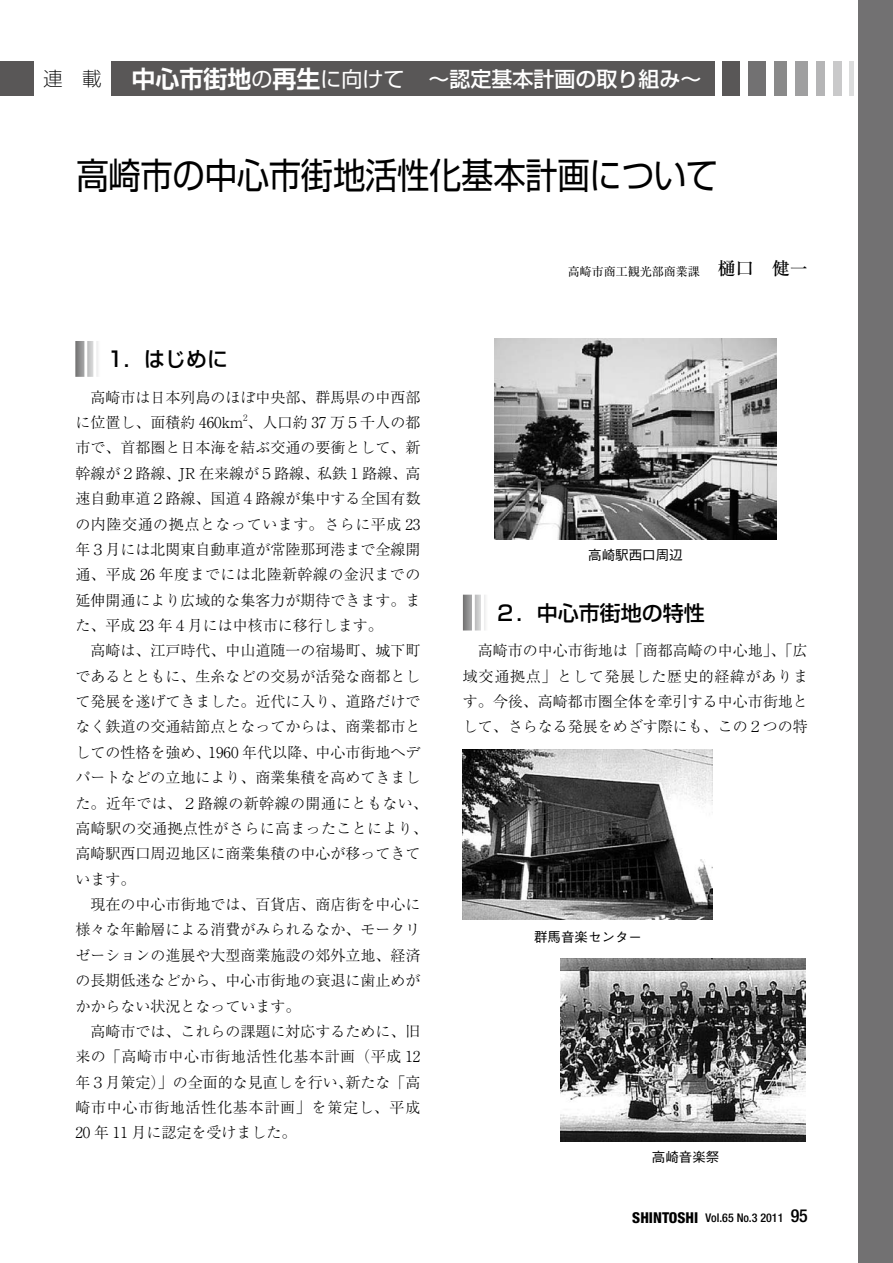
<style>
.page{position:relative;width:893px;height:1263px;background:#fff}
.page>*{position:absolute;margin:0;border:0;box-sizing:border-box;transform-origin:0 0}
.t1{font:36px "Shin Go Pro";letter-spacing:-.01em;color:#000;scale:.9 1}
.t2{font:500 21px "Shin Go Pro";color:#fff}
.t3{font:500 21px "Shin Go Pro";color:#000}
.t4{font:300 15px/25.3px "Ryumin Pro";color:#000;text-align:justify}
.t5{font:500 13.5px "Gothic BBB Pro";color:#000}
.t6{font:500 condensed 12px "Helvetica Neue";color:#000}
.t7{font:12px "Ryumin Pro";color:#000}
.t8{font:300 8.7px "Ryumin Pro";color:#000}
.s1{font-weight:300;font-stretch:expanded;font-size:19.5px;color:#000}
.s2{font-family:"Shin Go Pro De";font-weight:700;font-size:24px}
.s3{font-weight:400}
.s4{font-weight:500;font-size:18px}
.s5{font-weight:800;font-size:15px}
.s6{font-size:18px}
</style>
<div class="page">
<div style="left:0;top:62px;width:714px;height:34px;background:#595757"></div>
<div style="left:34px;top:58px;width:77px;height:42px;background:#fff"></div>
<div style="left:723px;top:62px;width:17px;height:34px;background:#595757"></div>
<div style="left:748px;top:62px;width:17px;height:34px;background:#727172"></div>
<div style="left:774px;top:62px;width:12px;height:34px;background:#898989"></div>
<div style="left:795px;top:62px;width:13px;height:34px;background:#9f9fa0"></div>
<div style="left:816px;top:62px;width:8px;height:34px;background:#b5b5b6"></div>
<div style="left:833px;top:62px;width:8px;height:34px;background:#c9c9ca"></div>
<hr style="left:850px;top:62px;width:4px;height:34px;background:#dcdddd">
<div style="left:859px;top:0;width:34px;height:1263px;background:#727172"></div>
<svg style="left:75px;top:341px;width:23px;height:36px"></svg>
<img style="left:495px;top:339px;width:281px;height:201px">
<svg style="left:463px;top:595px;width:23px;height:35px"></svg>
<img style="left:463px;top:750px;width:249px;height:169px">
<img style="left:560px;top:959px;width:245px;height:182px">
<h2 class="t2" style="left:43px;top:62px;width:660px"><span class="s1">連　載</span> <span class="s2">中心市街地</span><span class="s3">の</span><span class="s2">再生</span><span class="s3">に向けて</span> ～認定基本計画の取り組み～</h2>
<h1 class="t1" style="left:76px;top:146px;width:715px">高崎市の中心市街地活性化基本計画について</h1>
<h2 class="t3" style="left:107px;top:342px;width:122px">1．はじめに</h2>
<p class="t4" style="left:75px;top:383px;width:347px;text-align:right">高崎市は日本列島のほぼ中央部、群馬県の中西部に位置し、面積約 460km 、人口約 37 万５千人の都</p>
<p class="t8" style="left:243px;top:411px;width:6px">2</p>
<p class="t4" style="left:75px;top:434px;width:347px">市で、首都圏と日本海を結ぶ交通の要衝として、新幹線が２路線、JR 在来線が５路線、私鉄１路線、高速自動車道２路線、国道４路線が集中する全国有数の内陸交通の拠点となっています。さらに平成 23年３月には北関東自動車道が常陸那珂港まで全線開通、平成 26 年度までには北陸新幹線の金沢までの延伸開通により広域的な集客力が期待できます。また、平成 23 年４月には中核市に移行します。</p>
<p class="t4" style="left:75px;top:637px;width:354px;text-align:left;text-indent:15px">高崎は、江戸時代、中山道随一の宿場町、城下町であるとともに、生糸などの交易が活発な商都として発展を遂げてきました。近代に入り、道路だけでなく鉄道の交通結節点となってからは、商業都市としての性格を強め、1960 年代以降、中心市街地へデパートなどの立地により、商業集積を高めてきました。近年では、２路線の新幹線の開通にともない、高崎駅の交通拠点性がさらに高まったことにより、高崎駅西口周辺地区に商業集積の中心が移ってきています。</p>
<p class="t4" style="left:75px;top:890px;width:347px;text-indent:15px">現在の中心市街地では、百貨店、商店街を中心に様々な年齢層による消費がみられるなか、モータリゼーションの進展や大型商業施設の郊外立地、経済の長期低迷などから、中心市街地の衰退に歯止めがかからない状況となっています。</p>
<p class="t4" style="left:75px;top:1017px;width:347px;text-indent:15px">高崎市では、これらの課題に対応するために、旧来の「高崎市中心市街地活性化基本計画（平成 12年３月策定）」の全面的な見直しを行い、新たな「高崎市中心市街地活性化基本計画」を策定し、平成20 年 11 月に認定を受けました。</p>
<p class="t7" style="left:568px;top:262px;width:241px">高崎市商工観光部商業課<span class="s4">　樋口　健一</span></p>
<p class="t5" style="left:588px;top:544px;width:96px">高崎駅西口周辺</p>
<h2 class="t3" style="left:495px;top:595px;width:211px">２．中心市街地の特性</h2>
<p class="t4" style="left:463px;top:637px;width:347px;text-indent:15px">高崎市の中心市街地は「商都高崎の中心地」、「広域交通拠点」として発展した歴史的経緯があります。今後、高崎都市圏全体を牽引する中心市街地として、さらなる発展をめざす際にも、この２つの特</p>
<p class="t5" style="left:534px;top:926px;width:109px">群馬音楽センター</p>
<p class="t5" style="left:652px;top:1146px;width:69px">高崎音楽祭</p>
<p class="t6" style="left:632px;top:1211px;width:177px"><span class="s5">SHINTOSHI</span> Vol.65 No.3 2011 <span class="s6">95</span></p>
</div>
